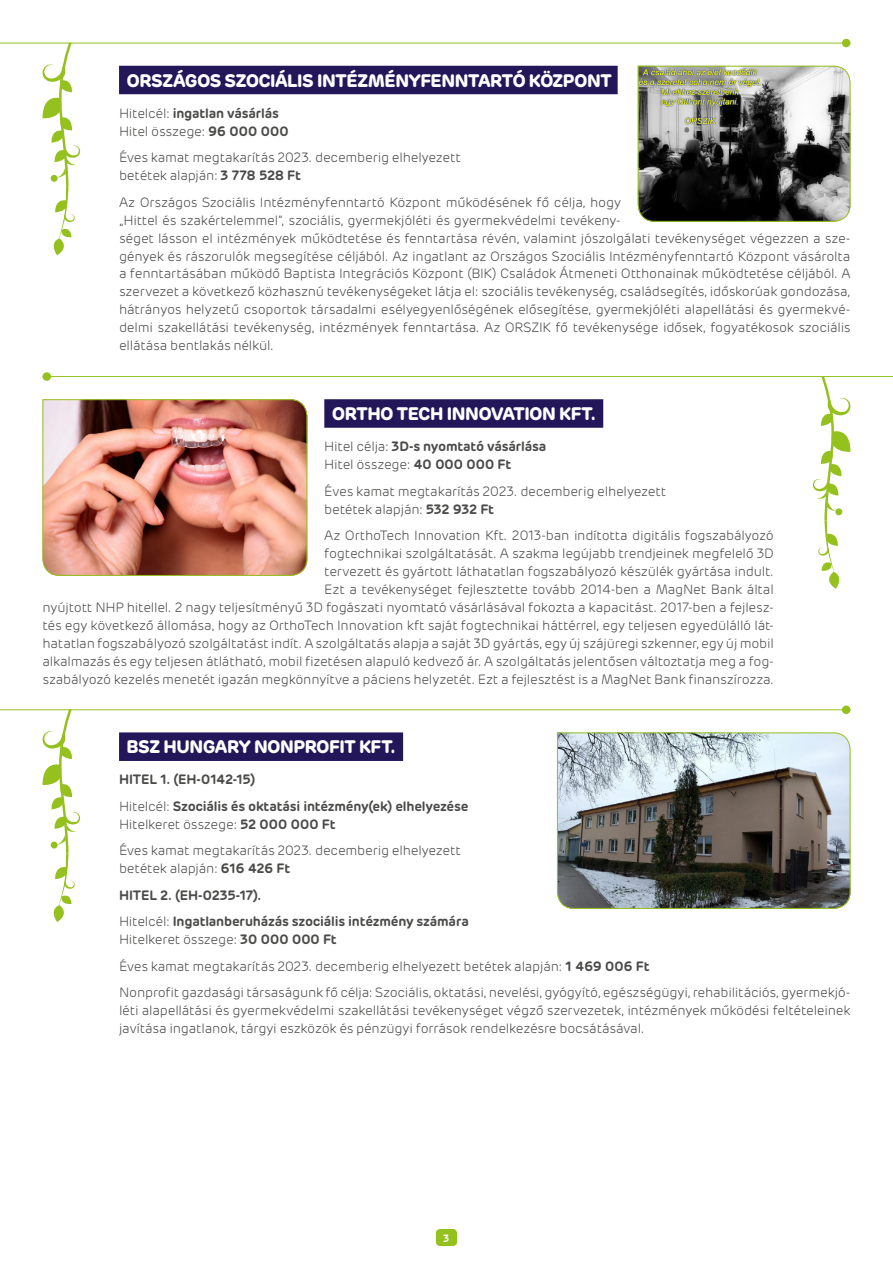
<style>
.page{position:relative;width:893px;height:1263px;background:#fff}
.page>*{position:absolute;margin:0;border:0;box-sizing:border-box;transform-origin:0 0}
.t1{font:700 18px "Rubrik";letter-spacing:-.025em;color:#fff}
.t2{font:300 13.5px/18px "Rubrik";letter-spacing:-.015em;color:#4a4a49}
.t3{font:600 13.5px/26.5px "Rubrik";letter-spacing:-.015em;color:#4a4a49}
.t4{font:600 10.5px "Rubrik";color:#fff}
.s1{font-weight:300}
.s2{font-weight:600}
</style>
<div class="page">
<div style="left:436px;top:1229px;width:21px;height:17px;background:#95c11f;border-radius:4px"></div>
<hr style="left:43px;top:376px;width:850px;height:1px;background:#95c11f">
<hr style="left:0;top:709px;width:850px;height:1px;background:#95c11f">
<div style="left:43px;top:372px;width:8px;height:9px;background:#95c11f;border-radius:50%"></div>
<svg style="left:813px;top:376px;width:37px;height:213px"></svg>
<svg style="left:42px;top:709px;width:38px;height:213px"></svg>
<div style="left:119px;top:66px;width:499px;height:28px;background:#23175a"></div>
<div style="left:324px;top:399px;width:279px;height:29px;background:#23175a"></div>
<div style="left:119px;top:732px;width:284px;height:29px;background:#23175a"></div>
<img style="left:42px;top:399px;width:266px;height:177px">
<svg style="left:557px;top:732px;width:294px;height:177px;background:#7c807d"></svg>
<svg style="left:637px;top:65px;width:214px;height:157px;background:#686961"></svg>
<hr style="left:0;top:43px;width:850px;height:1px;background:#95c11f">
<div style="left:842px;top:39px;width:8px;height:8px;background:#95c11f;border-radius:50%"></div>
<div style="left:842px;top:705px;width:8px;height:9px;background:#95c11f;border-radius:50%"></div>
<svg style="left:42px;top:43px;width:38px;height:212px"></svg>
<h1 class="t1" style="left:127px;top:69px;width:487px">ORSZÁGOS SZOCIÁLIS INTÉZMÉNYFENNTARTÓ KÖZPONT</h1>
<p class="t3" style="left:119px;top:104px;width:171px;line-height:18px"><span class="s1">Hitelcél:</span> ingatlan vásárlás<br><span class="s1">Hitel összege:</span> 96 000 000</p>
<p class="t2" style="left:119px;top:149px;width:343px">Éves kamat megtakarítás 2023. decemberig elhelyezett betétek alapján: <span class="s2">3 778 528 Ft</span></p>
<p class="t2" style="left:119px;top:193px;width:733px">Az Országos Szociális Intézményfenntartó Központ működésének fő célja, hogy<br>„Hittel és szakértelemmel”, szociális, gyermekjóléti és gyermekvédelmi tevékeny-<br>séget lásson el intézmények működtetése és fenntartása révén, valamint jószolgálati tevékenységet végezzen a sze&shy;gények és rászorulók megsegítése céljából. Az ingatlant az Országos Szociális Intézményfenntartó Központ vásárolta a fenntartásában működő Baptista Integrációs Központ (BIK) Családok Átmeneti Otthonainak működtetése céljából. A szervezet a következő közhasznú tevékenységeket látja el: szociális tevékenység, családsegítés, időskorúak gondozása, hátrányos helyzetű csoportok társadalmi esélyegyenlőségének elősegítése, gyermekjóléti alapellátási és gyermekvé&shy;delmi szakellátási tevékenység, intézmények fenntartása. Az ORSZIK fő tevékenysége idősek, fogyatékosok szociális ellátása bentlakás nélkül.</p>
<h1 class="t1" style="left:332px;top:402px;width:266px">ORTHO TECH INNOVATION KFT.</h1>
<p class="t3" style="left:324px;top:437px;width:223px;line-height:18px"><span class="s1">Hitel célja:</span> 3D-s nyomtató vásárlása<br><span class="s1">Hitel összege:</span> 40 000 000 Ft</p>
<p class="t2" style="left:324px;top:482px;width:343px">Éves kamat megtakarítás 2023. decemberig elhelyezett betétek alapján: <span class="s2">532 932 Ft</span></p>
<p class="t2" style="left:43px;top:527px;width:733px;text-align:right">Az OrthoTech Innovation Kft. 2013-ban indította digitális fogszabályozó<br>fogtechnikai szolgáltatását. A szakma legújabb trendjeinek megfelelő 3D<br>tervezett és gyártott láthatatlan fogszabályozó készülék gyártása indult.<br>Ezt a tevékenységet fejlesztette tovább 2014-ben a MagNet Bank által<br>nyújtott NHP hitellel. 2 nagy teljesítményű 3D fogászati nyomtató vásárlásával fokozta a kapacitást. 2017-ben a fejlesz&shy;tés egy következő állomása, hogy az OrthoTech Innovation kft saját fogtechnikai háttérrel, egy teljesen egyedülálló lát&shy;hatatlan fogszabályozó szolgáltatást indít. A szolgáltatás alapja a saját 3D gyártás, egy új szájüregi szkenner, egy új mobil alkalmazás és egy teljesen átlátható, mobil fizetésen alapuló kedvező ár. A szolgáltatás jelentősen változtatja meg a fog&shy;szabályozó kezelés menetét igazán megkönnyítve a páciens helyzetét. Ezt a fejlesztést is a MagNet Bank finanszírozza.</p>
<h1 class="t1" style="left:127px;top:736px;width:271px">BSZ HUNGARY NONPROFIT KFT.</h1>
<p class="t3" style="left:119px;top:766px;width:351px">HITEL 1. (EH-0142-15)<br><span class="s1">Hitelcél:</span> Szociális és oktatási intézmény(ek) elhelyezése</p>
<p class="t2" style="left:119px;top:811px;width:343px;line-height:26.5px">Hitelkeret összege: <span class="s2">52 000 000 Ft<br></span>Éves kamat megtakarítás 2023. decemberig elhelyezett</p>
<p class="t3" style="left:119px;top:855px;width:351px"><span class="s1">betétek alapján:</span> 616 426 Ft<br>HITEL 2. (EH-0235-17).<br><span class="s1">Hitelcél:</span> Ingatlanberuházás szociális intézmény számára</p>
<p class="t2" style="left:119px;top:926px;width:733px;line-height:26.5px">Hitelkeret összege: <span class="s2">30 000 000 Ft<br></span>Éves kamat megtakarítás 2023. decemberig elhelyezett betétek alapján: <span class="s2">1 469 006 Ft<br></span>Nonprofit gazdasági társaságunk fő célja: Szociális, oktatási, nevelési, gyógyító, egészségügyi, rehabilitációs, gyermekjó-</p>
<p class="t2" style="left:119px;top:1002px;width:733px">léti alapellátási és gyermekvédelmi szakellátási tevékenységet végző szervezetek, intézmények működési feltételeinek javítása ingatlanok, tárgyi eszközök és pénzügyi források rendelkezésre bocsátásával.</p>
<p class="t4" style="left:443px;top:1231px;width:8px">3</p>
</div>
